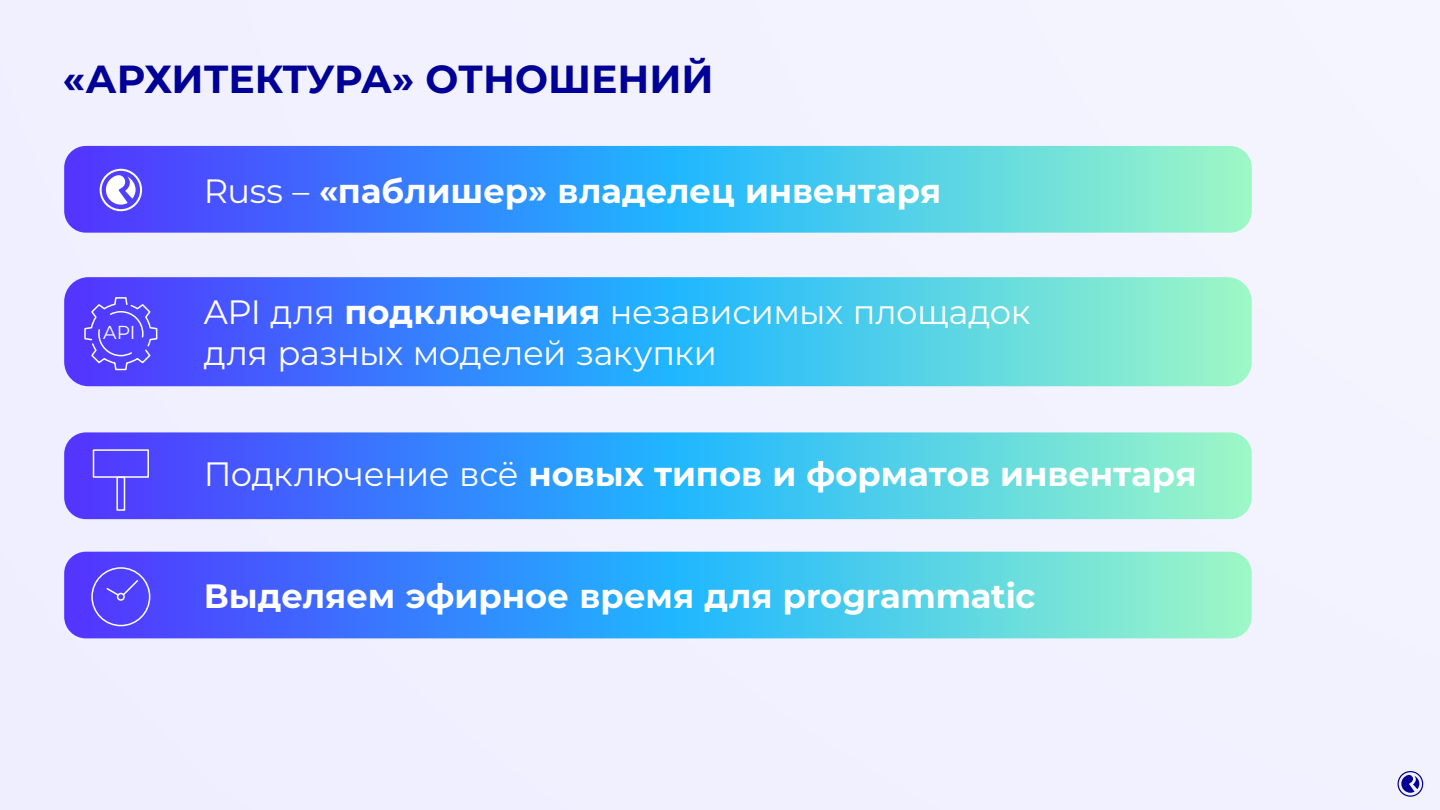
<style>
.page{position:relative;width:1440px;height:810px;background:#f1f1ff}
.page>*{position:absolute;margin:0;border:0;box-sizing:border-box;transform-origin:0 0}
.t1{font:700 39.15px "Montserrat";color:#000096}
.t2{font:700 33.75px "Montserrat";color:#fff}
.t3{font:33.75px/40.5px "Montserrat";letter-spacing:-.015em;color:#fff}
.t4{font:18.75px "Montserrat";color:#fff}
.s1{font-weight:400}
.s2{font-weight:700}
</style>
<div class="page">
<svg style="left:1397px;top:771px;width:27px;height:26px"></svg>
<svg style="left:64px;top:146px;width:1188px;height:87px;background:#4da6f1"></svg>
<svg style="left:64px;top:277px;width:1188px;height:109px;background:#4ca9f0"></svg>
<svg style="left:64px;top:432px;width:1188px;height:87px;background:#4da5f1"></svg>
<svg style="left:64px;top:552px;width:1188px;height:86px;background:#4ca5f1"></svg>
<svg style="left:84px;top:296px;width:74px;height:75px;background:#6051ff"></svg>
<div style="left:91px;top:567px;width:59px;height:59px;border:2px solid #fff;border-radius:50%"></div>
<svg style="left:105px;top:579px;width:35px;height:18px"></svg>
<div style="left:117px;top:593px;width:8px;height:8px;border:2px solid #fff;border-radius:50%"></div>
<div style="left:93px;top:449px;width:56px;height:29px;border:2px solid #fff"></div>
<div style="left:116px;top:477px;width:9px;height:34px;border:2px solid #fff"></div>
<svg style="left:99px;top:168px;width:44px;height:44px"></svg>
<p class="t1" style="left:63px;top:53px;width:652px">«АРХИТЕКТУРА» ОТНОШЕНИЙ</p>
<p class="t4" style="left:103px;top:320px;width:34px">API</p>
<p class="t2" style="left:204px;top:168px;width:739px"><span class="s1">Russ –</span> «паблишер» владелец инвентаря</p>
<p class="t3" style="left:204px;top:291px;width:828px">API для <span class="s2">подключения</span> независимых площадок для разных моделей закупки</p>
<p class="t2" style="left:204px;top:452px;width:994px"><span class="s1">Подключение всё</span> новых типов и форматов инвентаря</p>
<p class="t2" style="left:204px;top:573px;width:833px">Выделяем эфирное время для programmatic</p>
</div>
